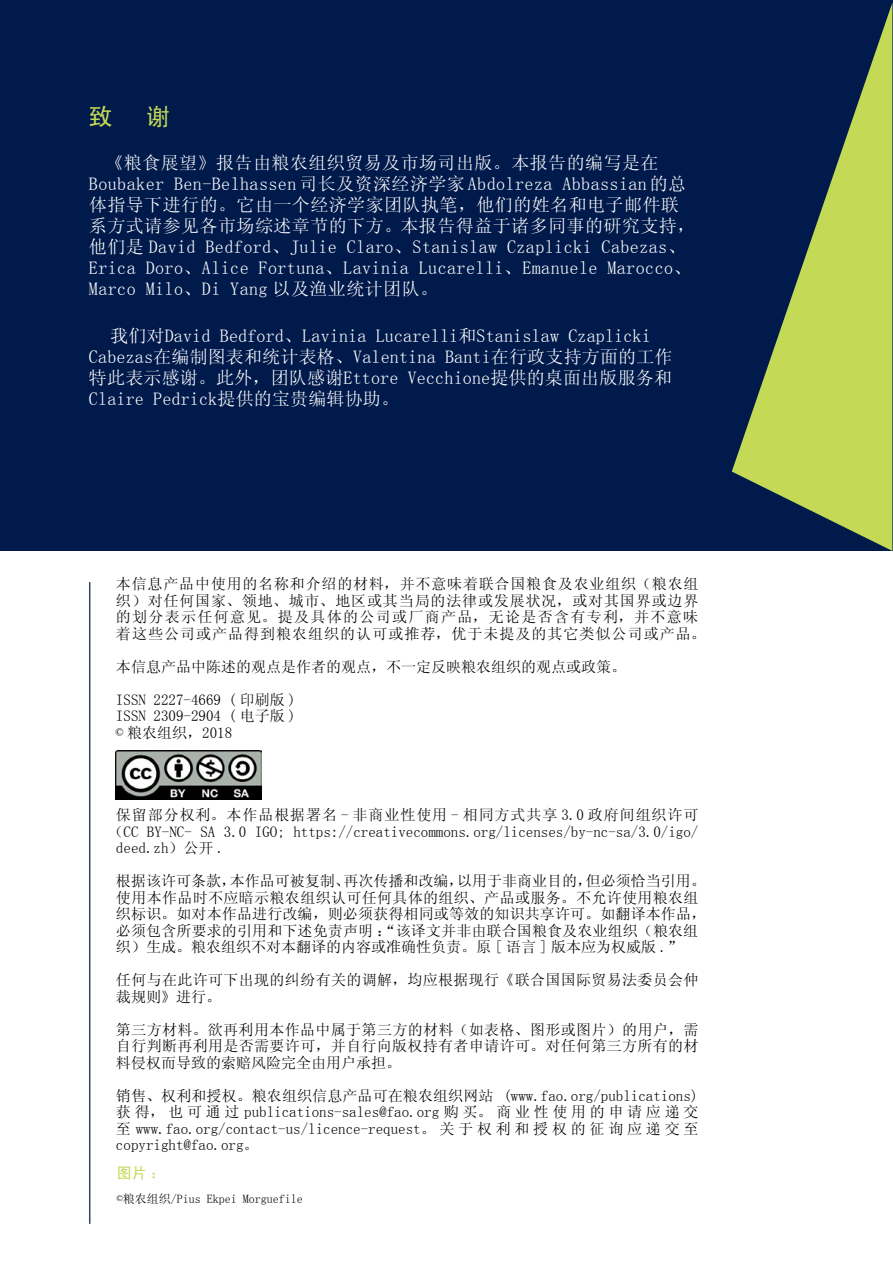
<style>
.page{position:relative;width:893px;height:1263px;background:#fff}
.page>*{position:absolute;margin:0;border:0;box-sizing:border-box;transform-origin:0 0}
.Your_Company{font:24px "Sim Hei";color:#c4da56}
.NP_Chinese{font:18px/21px "Sim Sun";letter-spacing:.025em;color:#fff}
.Drop_Caps_4{font:18px/21px "Sim Sun";letter-spacing:.01em;color:#fff}
.Chinese_template_par{font:15px/16.5px "Sim Sun";letter-spacing:.01em;color:#000}
.Chinese_template_par-2{font:15px/16.5px "Sim Sun";letter-spacing:.07em;color:#000}
.Chinese_template_par-3{font:15px "Sim Sun";letter-spacing:.06em;color:#000}
.Chinese_template_par-4{font:15px "Sim Hei";color:#c4da56}
.t1{font:12px "Sim Sun";color:#000}
.s1{font-family:"Sim Hei";color:#fff}
</style>
<div class="page">
<div style="left:0;top:0;width:893px;height:551px;background:#001a4b"></div>
<svg style="left:732px;top:3px;width:160px;height:548px;background:#617950"></svg>
<img style="left:116px;top:750px;width:145px;height:50px">
<hr style="left:89px;top:582px;width:1px;height:642px;background:#00143f">
<p class="Your_Company" style="left:89px;top:104px;width:25px">致</p>
<p class="Your_Company" style="left:146px;top:104px;width:25px">谢</p>
<p class="NP_Chinese" style="left:89px;top:152px;width:608px;text-indent:17px">《粮食展望》报告由粮农组织贸易及市场司出版。本报告的编写是在Boubaker Ben-Belhassen司长及资深经济学家 Abdolreza Abbassian的总体指导下进行的。它由一个经济学家团队执笔，他们的姓名和电子邮件联系方式请参见各市场综述章节的下方。本报告得益于诸多同事的研究支持，他们是 David Bedford、Julie Claro、Stanislaw Czaplicki Cabezas、Erica Doro、Alice Fortuna、Lavinia Lucarelli、Emanuele Marocco、Marco Milo、Di Yang 以及渔业统计团队。</p>
<p class="Drop_Caps_4" style="left:89px;top:325px;width:585px;text-indent:21px">我们对David Bedford、Lavinia Lucarelli和Stanislaw Czaplicki Cabezas在编制图表和统计表格、Valentina Banti在行政支持方面的工作特此表示感谢。此外，团队感谢Ettore Vecchione提供的桌面出版服务和Claire Pedrick提供的宝贵编辑协助。</p>
<p class="Chinese_template_par-2" style="left:116px;top:576px;width:591px">本信息产品中使用的名称和介绍的材料，并不意味着联合国粮食及农业组织（粮农组织）对任何国家、领地、城市、地区或其当局的法律或发展状况，或对其国界或边界的划分表示任何意见。提及具体的公司或厂商产品，无论是否含有专利，并不意味着这些公司或产品得到粮农组织的认可或推荐，优于未提及的其它类似公司或产品。</p>
<p class="Chinese_template_par" style="left:116px;top:658px;width:519px">本信息产品中陈述的观点是作者的观点，不一定反映粮农组织的观点或政策。<span class="s1">。</span></p>
<p class="Chinese_template_par" style="left:116px;top:691px;width:181px">ISSN 2227-4669 ( 印刷版 )</p>
<p class="Chinese_template_par" style="left:116px;top:708px;width:181px">ISSN 2309-2904 ( 电子版 )</p>
<p class="Chinese_template_par" style="left:116px;top:724px;width:118px">© 粮农组织，2018</p>
<p class="Chinese_template_par-3" style="left:116px;top:807px;width:584px">保留部分权利。本作品根据署名 - 非商业性使用 - 相同方式共享 3.0 政府间组织许可</p>
<p class="Chinese_template_par" style="left:108px;top:823px;width:591px">（CC BY-NC- SA 3.0 IGO; https://creativecommons.org/licenses/by-nc-sa/3.0/igo/</p>
<p class="Chinese_template_par" style="left:116px;top:840px;width:110px">deed.zh）公开 .</p>
<p class="Chinese_template_par" style="left:116px;top:873px;width:592px">根据该许可条款，本作品可被复制、再次传播和改编，以用于非商业目的，但必须恰当引用。使用本作品时不应暗示粮农组织认可任何具体的组织、产品或服务。不允许使用粮农组织标识。如对本作品进行改编，则必须获得相同或等效的知识共享许可。如翻译本作品，必须包含所要求的引用和下述免责声明：“该译文并非由联合国粮食及农业组织（粮农组织）生成。粮农组织不对本翻译的内容或准确性负责。原 [ 语言 ] 版本应为权威版 .”</p>
<p class="Chinese_template_par" style="left:116px;top:972px;width:584px">任何与在此许可下出现的纠纷有关的调解，均应根据现行《联合国国际贸易法委员会仲裁规则》进行。</p>
<p class="Chinese_template_par" style="left:116px;top:1021px;width:584px;text-align:justify">第三方材料。欲再利用本作品中属于第三方的材料（如表格、图形或图片）的用户，需自行判断再利用是否需要许可，并自行向版权持有者申请许可。对任何第三方所有的材料侵权而导致的索赔风险完全由用户承担。</p>
<p class="Chinese_template_par" style="left:116px;top:1087px;width:584px;text-align:justify">销售、权利和授权。粮农组织信息产品可在粮农组织网站 (www.fao.org/publications)获得，也可通过 publications-sales@fao.org 购买。商业性使用的申请应递交至 www.fao.org/contact-us/licence-request。关于权利和授权的征询应递交至copyright@fao.org。</p>
<p class="Chinese_template_par-4" style="left:117px;top:1165px;width:50px">图片：</p>
<p class="t1" style="left:117px;top:1193px;width:187px">©粮农组织/Pius Ekpei Morguefile</p>
</div>
